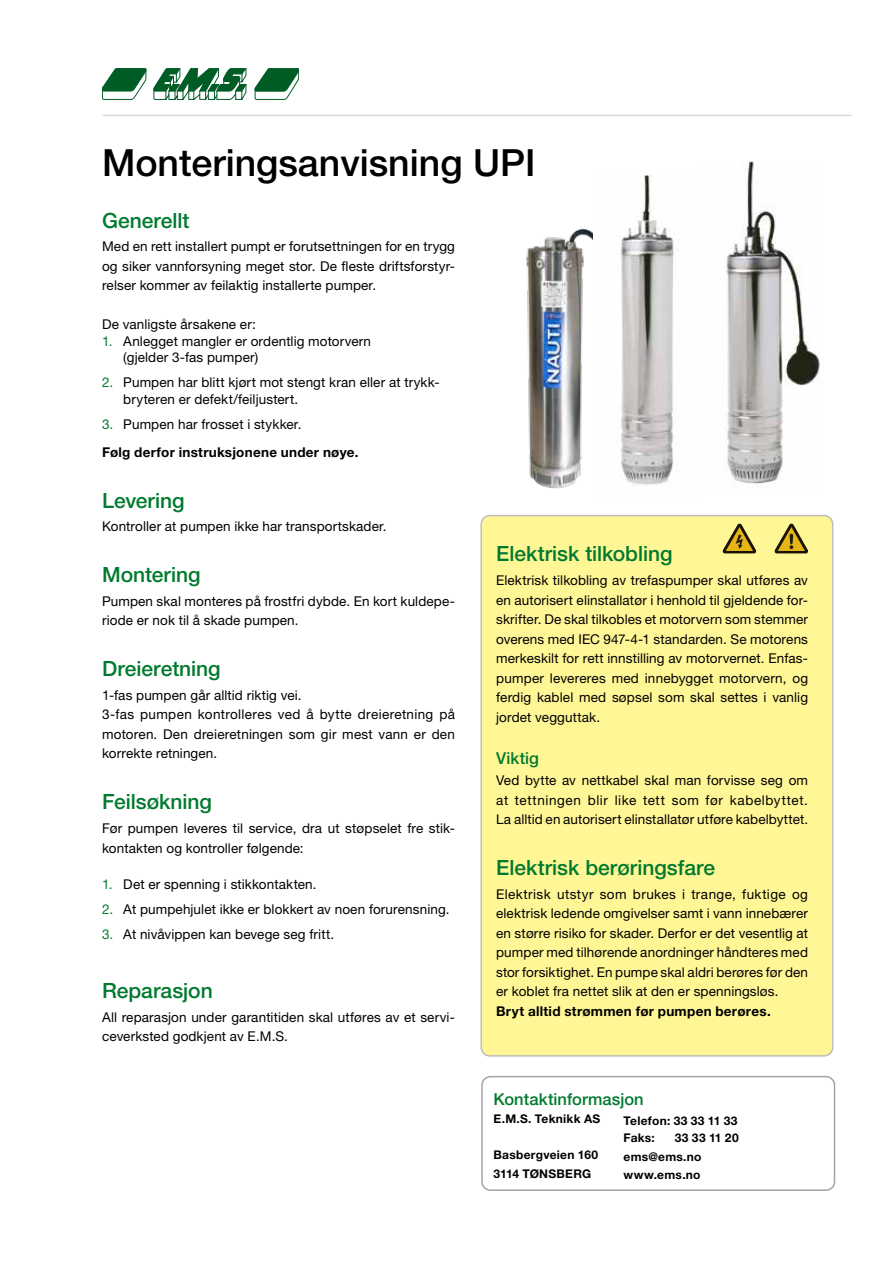
<style>
.page{position:relative;width:893px;height:1263px;background:#fff}
.page>*{position:absolute;margin:0;border:0;box-sizing:border-box;transform-origin:0 0}
.t1{font:500 37.5px "Helvetica Neue LT Std";color:#000}
.t2{font:500 21px "Helvetica Neue LT Std";color:#007a2e}
.t3{font:500 16.5px "Helvetica Neue LT Std";letter-spacing:.005em;color:#007a2e}
.t4{font:13.5px/19.5px "Helvetica Neue LT Std";letter-spacing:.01em;color:#000}
.t5{font:700 13.5px/28px "Helvetica Neue LT Std";letter-spacing:.02em;color:#000}
.t6{font:700 12px/16.6px "Helvetica Neue LT Std";letter-spacing:.02em;color:#000}
.s1{color:#007a2e}
.s2{font-weight:400;color:#007a2e}
.s3{font-weight:400}
</style>
<div class="page">
<div style="left:481px;top:516px;width:352px;height:540px;background:#fff696;border-radius:9px"></div>
<div style="left:480px;top:515px;width:353px;height:542px;border:2px solid #bebebc;border-radius:9px"></div>
<hr style="left:103px;top:115px;width:748px;height:1px;background:#d8dada">
<div style="left:481px;top:1076px;width:354px;height:115px;border:2px solid #a3a4a3;border-radius:9px"></div>
<svg style="left:102px;top:68px;width:197px;height:32px"></svg>
<svg style="left:775px;top:524px;width:33px;height:29px"></svg>
<svg style="left:723px;top:524px;width:33px;height:29px"></svg>
<img style="left:724px;top:161px;width:96px;height:323px">
<img style="left:526px;top:228px;width:67px;height:261px">
<img style="left:620px;top:175px;width:55px;height:311px">
<h1 class="t1" style="left:102px;top:140px;width:435px">Monteringsanvisning UPI</h1>
<h2 class="t2" style="left:102px;top:208px;width:89px">Generellt</h2>
<p class="t4" style="left:102px;top:237px;width:354px;text-align:justify">Med en rett installert pumpt er forutsettningen for en trygg og siker vannforsyning meget stor. De fleste driftsforstyr&shy;relser kommer av feilaktig installerte pumper.</p>
<p class="t4" style="left:102px;top:315px;width:155px">De vanligste årsakene er:</p>
<p class="t4" style="left:123px;top:333px;width:249px;line-height:16.5px;text-indent:-21px"><span class="s1">1.</span> Anlegget mangler er ordentlig motorvern (gjelder 3-fas pumper)</p>
<p class="t4" style="left:123px;top:374px;width:318px;line-height:16.5px;text-indent:-21px"><span class="s1">2.</span> Pumpen har blitt kjørt mot stengt kran eller at trykk&shy;bryteren er defekt/feiljustert.</p>
<p class="t5" style="left:102px;top:410px;width:258px"><span class="s2">3.</span> <span class="s3">Pumpen har frosset i stykker.<br></span>Følg derfor instruksjonene under nøye.</p>
<h2 class="t2" style="left:102px;top:488px;width:84px">Levering</h2>
<p class="t4" style="left:102px;top:517px;width:286px">Kontroller at pumpen ikke har transportskader.</p>
<h2 class="t2" style="left:102px;top:562px;width:100px">Montering</h2>
<p class="t4" style="left:102px;top:591px;width:354px">Pumpen skal monteres på frostfri dybde. En kort kuldepe&shy;riode er nok til å skade pumpen.</p>
<h2 class="t2" style="left:102px;top:656px;width:120px">Dreieretning</h2>
<p class="t4" style="left:102px;top:685px;width:354px">1-fas pumpen går alltid riktig vei.<br>3-fas pumpen kontrolleres ved å bytte dreieretning på motoren. Den dreieretningen som gir mest vann er den korrekte retningen.</p>
<h2 class="t2" style="left:102px;top:789px;width:111px">Feilsøkning</h2>
<p class="t4" style="left:102px;top:818px;width:354px">Før pumpen leveres til service, dra ut støpselet fre stik&shy;kontakten og kontroller følgende:</p>
<p class="t4" style="left:102px;top:874px;width:216px"><span class="s1">1.</span> Det er spenning i stikkontakten.</p>
<p class="t4" style="left:102px;top:899px;width:349px"><span class="s1">2.</span> At pumpehjulet ikke er blokkert av noen forurensning.</p>
<p class="t4" style="left:102px;top:924px;width:234px"><span class="s1">3.</span> At nivåvippen kan bevege seg fritt.</p>
<h2 class="t2" style="left:496px;top:541px;width:178px">Elektrisk tilkobling</h2>
<p class="t4" style="left:496px;top:570px;width:313px;text-align:justify">Elektrisk tilkobling av trefaspumper skal utføres av en autorisert elinstallatør i henhold til gjeldende for&shy;skrifter. De skal tilkobles et motorvern som stemmer overens med IEC 947-4-1 standarden. Se motorens merkeskilt for rett innstilling av motorvernet. Enfas&shy;pumper levereres med innebygget motorvern, og ferdig kablel med søpsel som skal settes i vanlig jordet vegguttak.</p>
<p class="t3" style="left:496px;top:748px;width:44px">Viktig</p>
<p class="t4" style="left:496px;top:771px;width:313px;text-align:justify">Ved bytte av nettkabel skal man forvisse seg om at tettningen blir like tett som før kabelbyttet.<br>La alltid en autorisert elinstallatør utføre kabelbyttet.</p>
<h2 class="t2" style="left:496px;top:855px;width:221px">Elektrisk berøringsfare</h2>
<p class="t4" style="left:496px;top:884px;width:313px;text-align:justify">Elektrisk utstyr som brukes i trange, fuktige og elektrisk ledende omgivelser samt i vann innebærer en større risiko for skader. Derfor er det vesentlig at pumper med tilhørende anordninger håndteres med stor forsiktighet. En pumpe skal aldri berøres før den er koblet fra nettet slik at den er spenningsløs.</p>
<p class="t5" style="left:496px;top:997px;width:276px">Bryt alltid strømmen før pumpen berøres.</p>
<h2 class="t2" style="left:102px;top:978px;width:112px">Reparasjon</h2>
<p class="t4" style="left:102px;top:1007px;width:354px">All reparasjon under garantitiden skal utføres av et servi&shy;ceverksted godkjent av E.M.S.</p>
<p class="t3" style="left:493px;top:1089px;width:152px">Kontaktinformasjon</p>
<p class="t6" style="left:493px;top:1110px;width:108px">E.M.S. Teknikk AS</p>
<p class="t6" style="left:624px;top:1112px;width:115px">Telefon: 33 33 11 33<br>Faks:</p>
<p class="t6" style="left:675px;top:1129px;width:65px">33 33 11 20</p>
<p class="t6" style="left:493px;top:1146px;width:106px">Basbergveien 160</p>
<p class="t6" style="left:624px;top:1147px;width:79px">ems@ems.no</p>
<p class="t6" style="left:493px;top:1165px;width:99px">3114 TØNSBERG</p>
<p class="t6" style="left:624px;top:1166px;width:79px">www.ems.no</p>
</div>
